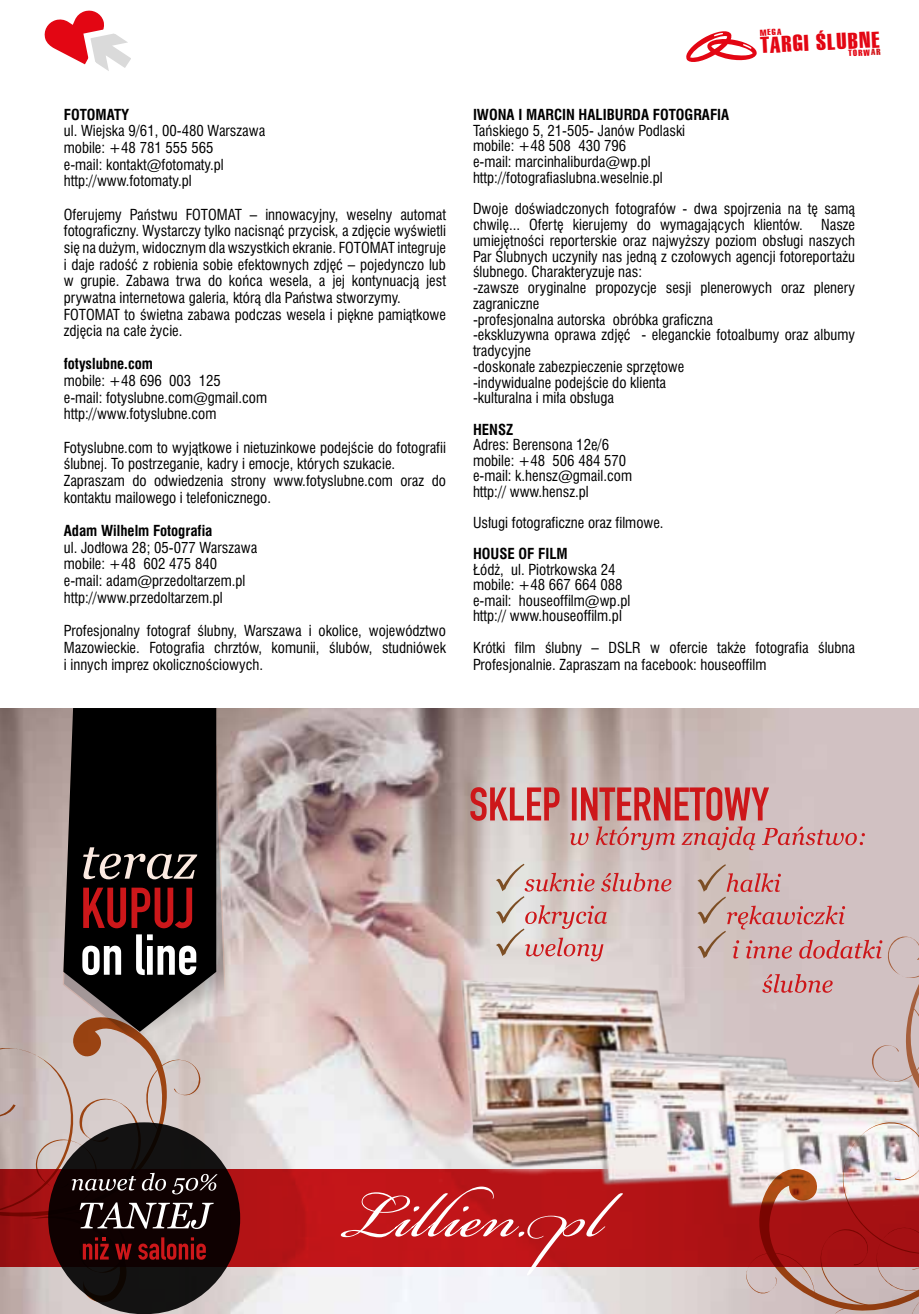
<style>
.page{position:relative;width:919px;height:1314px;background:#fff}
.page>*{position:absolute;margin:0;border:0;box-sizing:border-box;transform-origin:0 0}
.t1{font:18.9px "Swis 911 X Cm PL";color:#e30613;scale:1.2 1}
.t2{font:13.95px/16.7px "Swis 721 Cn PL";color:#000}
.t3{font:700 13.95px "Swis 721 Cn PL";color:#000}
.t4{font:7.42px "Swis 911 X Cm PL";color:#e30613;scale:1.3 1}
.s1{color:#d11317}
</style>
<div class="page">
<svg style="left:686px;top:31px;width:71px;height:31px"></svg>
<svg style="left:44px;top:10px;width:87px;height:61px"></svg>
<img style="left:0;top:708px;width:918px;height:606px">
<div style="left:0;top:1170px;width:918px;height:97px;background:linear-gradient(to bottom,#bc1417,#b61316)"></div>
<img style="left:437px;top:966px;width:260px;height:291px">
<svg style="left:341px;top:1186px;width:282px;height:89px"></svg>
<div style="left:63px;top:708px;width:153px;height:38px;background:#000"></div>
<svg style="left:48px;top:1122px;width:192px;height:192px"></svg>
<svg style="left:0;top:746px;width:225px;height:563px"></svg>
<svg style="left:470px;top:787px;width:394px;height:63px"></svg>
<svg style="left:496px;top:864px;width:175px;height:97px"></svg>
<svg style="left:697px;top:864px;width:221px;height:450px"></svg>
<p class="t3" style="left:64px;top:105px;width:52px">FOTO MATY</p>
<p class="t2" style="left:64px;top:123px;width:203px">ul. Wiejska 9/61, 00-480 Warszawa mobile: +48 781 555 565<br>e-mail: kontakt@fotomaty.pl http://www.fotomaty.pl</p>
<p class="t2" style="left:64px;top:206px;width:383px">Oferujemy Państwu FOTOMAT – innowacyjny, weselny automat fotograficzny. Wystarczy tylko nacisnąć przycisk, a zdjęcie wyświetli się na dużym, widocznym dla wszystkich ekranie. FOTOMAT integruje i daje radość z robienia sobie efektownych zdjęć – pojedynczo lub w grupie. Zabawa trwa do końca wesela, a jej kontynuacją jest prywatna internetowa galeria, którą dla Państwa stworzymy.<br>FOTOMAT to świetna zabawa podczas wesela i piękne pamiątkowe zdjęcia na całe życie.</p>
<p class="t3" style="left:64px;top:355px;width:91px">fotyslubne.com</p>
<p class="t2" style="left:64px;top:372px;width:205px">mobile: +48 696 003 125<br>e-mail: fotyslubne.com@gmail.com http://www.fotyslubne.com</p>
<p class="t2" style="left:64px;top:439px;width:383px">Fotyslubne.com to wyjątkowe i nietuzinkowe podejście do fotografii ślubnej. To postrzeganie, kadry i emocje, których szukacie.<br>Zapraszam do odwiedzenia strony www.fotyslubne.com oraz do kontaktu mailowego i telefonicznego.</p>
<p class="t3" style="left:64px;top:522px;width:150px">Adam Wilhelm Fotografia</p>
<p class="t2" style="left:64px;top:539px;width:195px">ul. Jodłowa 28; 05-077 Warszawa mobile: +48 602 475 840 e-mail: adam@przedoltarzem.pl http://www.przedoltarzem.pl</p>
<p class="t2" style="left:64px;top:622px;width:383px;text-align:justify">Profesjonalny fotograf ślubny, Warszawa i okolice, województwo Mazowieckie. Fotografia chrztów, komunii, ślubów, studniówek i innych imprez okolicznościowych.</p>
<p class="t4" style="left:759px;top:28px;width:18px;rotate:-3deg">MEGA</p>
<h1 class="t1" style="left:759px;top:33px;width:101px;rotate:-3deg">TARGI ŚLUBNE</h1>
<p class="t4" style="left:848px;top:48px;width:26px;rotate:-3deg">TORW<span class="s1">AR</span></p>
<p class="t3" style="left:473px;top:105px;width:197px">IWO NA I MARCIN HALIBURDA FOTOGRA</p>
<p class="t3" style="left:710px;top:105px;width:21px">FIA</p>
<p class="t2" style="left:473px;top:122px;width:214px;line-height:15.8px">Tańskiego 5, 21-505- Janów Podlaski mobile: +48 508 430 796<br>e-mail: marcinhaliburda@wp.pl http://fotografiaslubna.weselnie.pl</p>
<p class="t2" style="left:473px;top:201px;width:383px;line-height:15.8px">Dwoje doświadczonych fotografów - dwa spojrzenia na tę samą chwilę... Ofertę kierujemy do wymagających klientów.</p>
<p class="t2" style="left:473px;top:217px;width:383px;line-height:15.8px;text-indent:348px">Nasze umiejętności reporterskie oraz najwyższy poziom obsługi naszych Par Ślubnych uczyniły nas jedną z czołowych agencji fotoreportażu ślubnego. Charakteryzuje nas:<br>-zawsze oryginalne propozycje sesji plenerowych oraz plenery zagraniczne<br>-profesjonalna autorska obróbka graficzna<br>-ekskluzywna oprawa zdjęć - eleganckie fotoalbumy oraz albumy tradycyjne<br>-doskonałe zabezpieczenie sprzętowe<br>-indywidualne podejście do klienta<br>-kulturalna i miła obsługa</p>
<p class="t3" style="left:473px;top:420px;width:42px">HENSZ</p>
<p class="t2" style="left:473px;top:437px;width:161px;line-height:15.5px">Adres: Berensona 12e/6 mobile: +48 506 484 570 e-mail: k.hensz@gmail.com http:// www.hensz.pl</p>
<p class="t2" style="left:473px;top:514px;width:192px">Usługi fotograficzne oraz filmowe.</p>
<p class="t3" style="left:473px;top:545px;width:96px">HOUSE OF FILM</p>
<p class="t2" style="left:473px;top:561px;width:159px;line-height:15.5px">Łódż, ul. Piotrkowska 24 mobile: +48 667 664 088 e-mail: houseoffilm@wp.pl http:// www.houseoffilm.pl</p>
<p class="t2" style="left:473px;top:640px;width:383px">Krótki film ślubny – DSLR w ofercie także fotografia ślubna<br>Profesjonalnie. Zapraszam na facebook: houseoffilm</p>
</div>
